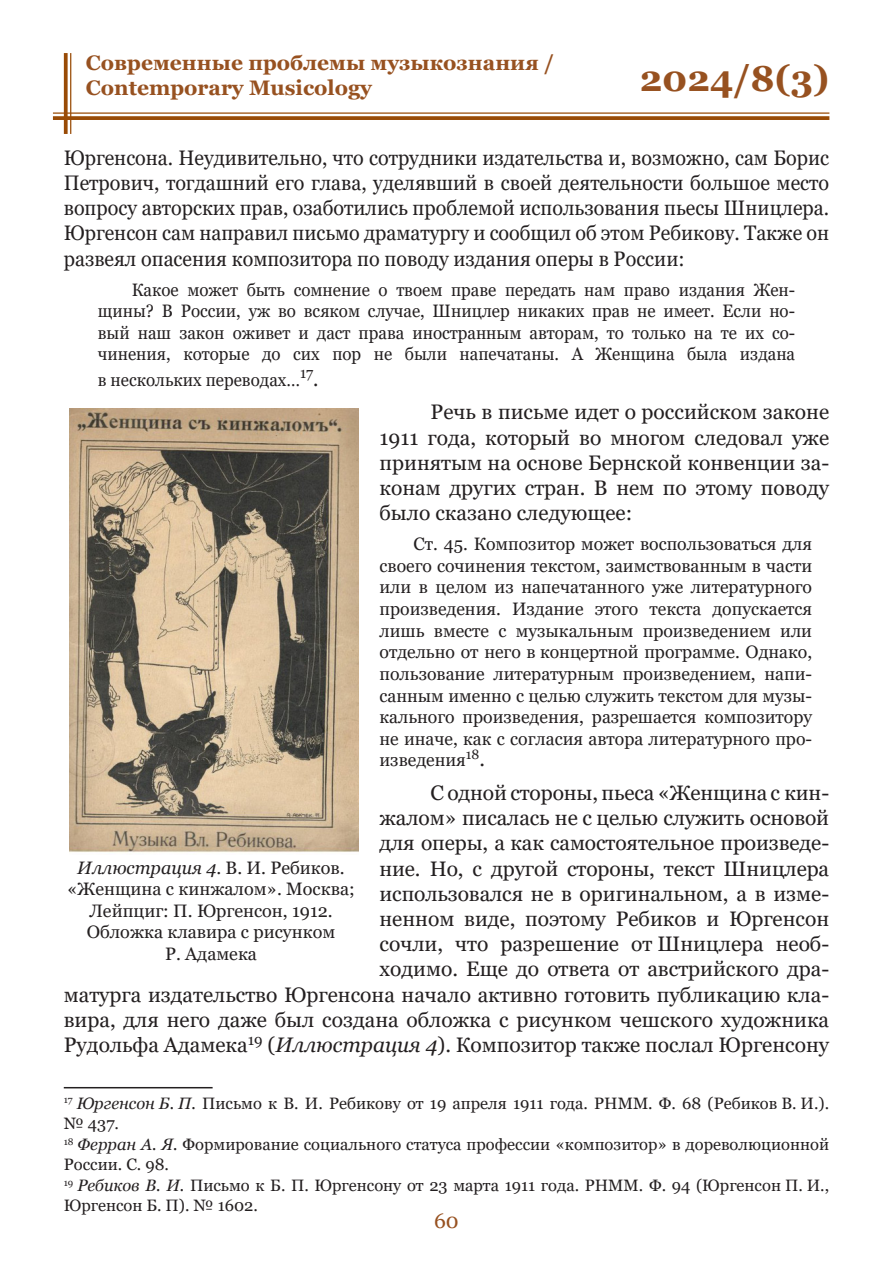
<style>
.page{position:relative;width:893px;height:1263px;background:#fff}
.page>*{position:absolute;margin:0;border:0;box-sizing:border-box;transform-origin:0 0}
.t1{font:700 36px "Georgia";color:#975120}
.t2{font:21px/25.2px "Georgia";color:#231f20;text-align:justify}
.t3{font:21px/25.2px "Georgia";color:#231f20;text-align:justify;scale:.94 1}
.t4{font:700 21px/25.2px "Georgia";color:#975120}
.t5{font:21px "Georgia";color:#975120}
.t6{font:18px/21.6px "Georgia";color:#231f20;text-align:justify}
.t7{font:18px/21.6px "Georgia";color:#231f20;text-align:justify;scale:.94 1}
.Сноска{font:16.5px/19.8px "Georgia";color:#231f20}
.s1{font-size:21px}
.s2{font-style:italic}
</style>
<div class="page">
<hr style="left:53px;top:112px;width:776px;height:2px;background:#994b06">
<svg style="left:53px;top:116px;width:776px;height:4px;background:#9e5514"></svg>
<hr style="left:70px;top:53px;width:1px;height:81px;background:#994b06">
<svg style="left:64px;top:53px;width:4px;height:81px"></svg>
<hr style="left:64px;top:1087px;width:149px;height:1px;background:#231f20">
<img style="left:69px;top:408px;width:289px;height:445px">
<p class="t4" style="left:86px;top:50px;width:470px">Современные проблемы музыкознания /<br>Contemporary Musicology</p>
<h1 class="t1" style="left:640px;top:55px;width:191px">2024/8(3)</h1>
<p class="t3" style="left:64px;top:145px;width:816px">Юргенсона. Неудивительно, что сотрудники издательства и, возможно, сам Борис Петрович, тогдашний его глава, уделявший в своей деятельности большое место вопросу авторских прав, озаботились проблемой использования пьесы Шницлера.<br>Юргенсон сам направил письмо драматургу и сообщил об этом Ребикову. Также он развеял опасения композитора по поводу издания оперы в России:</p>
<p class="t7" style="left:98px;top:279px;width:743px;text-indent:34px">Какое может быть сомнение о твоем праве передать нам право издания Жен&shy;щины? В России, уж во всяком случае, Шницлер никаких прав не имеет. Если но&shy;вый наш закон оживет и даст права иностранным авторам, то только на те их со&shy;чинения, которые до сих пор не были напечатаны. А Женщина была издана</p>
<p class="t7" style="left:98px;top:369px;width:236px">в нескольких переводах…<sup>17</sup><span class="s1">.</span></p>
<p class="t2" style="left:379px;top:400px;width:451px;text-indent:51px">Речь в письме идет о российском законе 1911 года, который во многом следовал уже принятым на основе Бернской конвенции за&shy;конам других стран. В нем по этому поводу было сказано следующее:</p>
<p class="t6" style="left:379px;top:534px;width:434px;text-indent:34px">Ст. 45. Композитор может воспользоваться для своего сочинения текстом, заимствованным в части или в целом из напечатанного уже литературного произведения. Издание этого текста допускается лишь вместе с музыкальным произведением или отдельно от него в концертной программе. Однако, пользование литературным произведением, напи&shy;санным именно с целью служить текстом для музы&shy;кального произведения, разрешается композитору не иначе, как с согласия автора литературного про&shy;изведения<sup>18</sup><span class="s1">.</span></p>
<p class="t2" style="left:64px;top:781px;width:767px;text-align:right">С одной стороны, пьеса «Женщина с кин-<br>жалом» писалась не с целью служить основой<br>для оперы, а как самостоятельное произведе-<br>ние. Но, с другой стороны, текст Шницлера<br>использовался не в оригинальном, а в изме-<br>ненном виде, поэтому Ребиков и Юргенсон<br>сочли, что разрешение от Шницлера необ-<br>ходимо. Еще до ответа от австрийского дра-<br>матурга издательство Юргенсона начало активно готовить публикацию кла&shy;вира, для него даже был создана обложка с рисунком чешского художника Рудольфа Адамека<sup>19</sup> (<span class="s2">Иллюстрация 4</span>). Композитор также послал Юргенсону</p>
<p class="Сноска" style="left:64px;top:1094px;width:767px"><sup>17</sup> <span class="s2">Юргенсон Б. П.</span> Письмо к В. И. Ребикову от 19 апреля 1911 года. РНММ. Ф. 68 (Ребиков В. И.). № 437.</p>
<p class="Сноска" style="left:64px;top:1135px;width:767px"><sup>18</sup> <span class="s2">Ферран А. Я.</span> Формирование социального статуса профессии «композитор» в дореволюционной<br>России. С. 98.</p>
<p class="Сноска" style="left:64px;top:1176px;width:767px"><sup>19</sup> <span class="s2">Ребиков В. И.</span> Письмо к Б. П. Юргенсону от 23 марта 1911 года. РНММ. Ф. 94 (Юргенсон П. И.,<br>Юргенсон Б. П). № 1602.</p>
<p class="t6" style="left:67px;top:857px;width:289px;text-align:center"><span class="s2">Иллюстрация 4</span>. В. И. Ребиков. «Женщина с кинжалом». Москва;<br>Лейпциг: П. Юргенсон, 1912.<br>Обложка клавира с рисунком<br>Р. Адамека</p>
<p class="t5" style="left:434px;top:1207px;width:26px">60</p>
</div>
